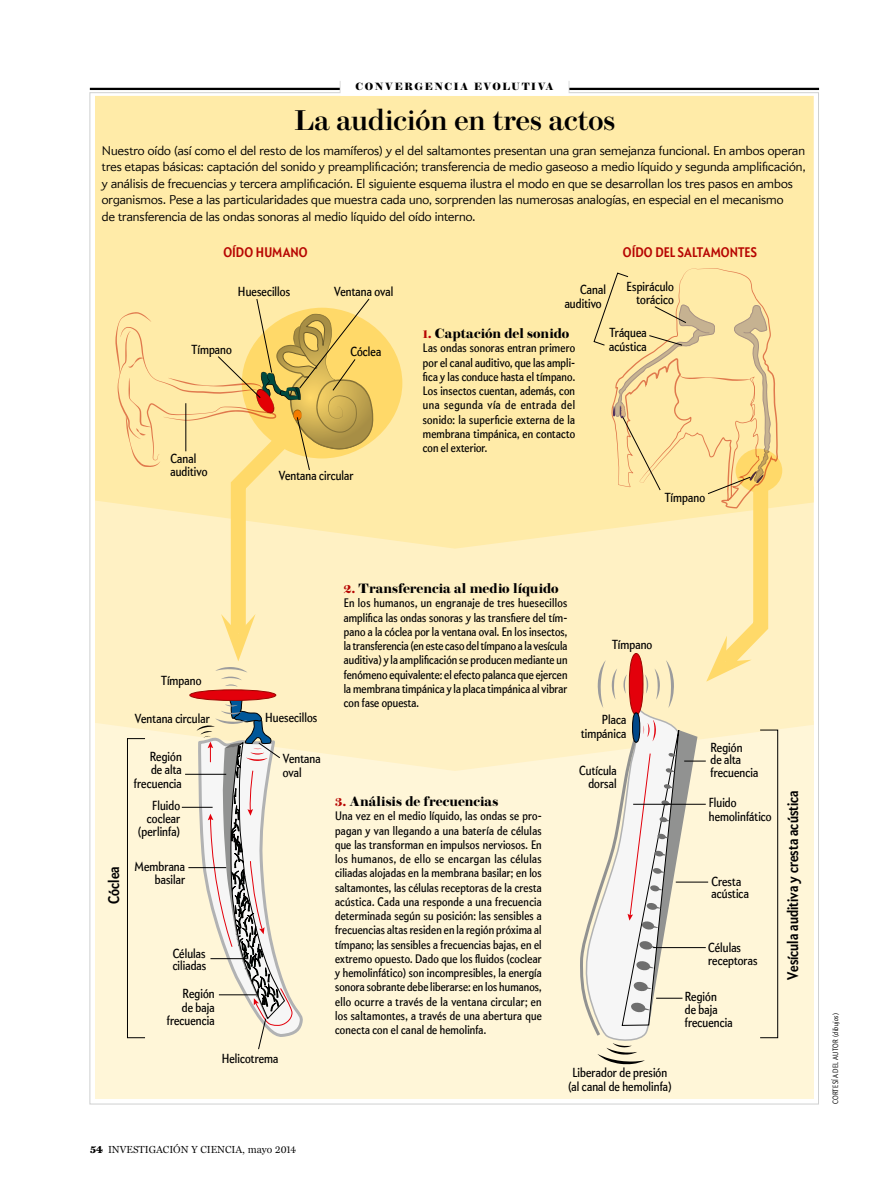
<style>
.page{position:relative;width:893px;height:1191px;background:#fff}
.page>*{position:absolute;margin:0;border:0;box-sizing:border-box;transform-origin:0 0}
.t1{font:500 28.5px "Brunel Deck";color:#000}
.t2{font:700 15px "Apres Condensed";letter-spacing:.005em;color:#000}
.t3{font:700 13.5px "Brunel Deck";letter-spacing:-.005em;color:#000}
.t4{font:700 13.5px "Apres Condensed";letter-spacing:.005em;color:#b70502}
.t5{font:12.75px/13.5px "Apres Condensed";letter-spacing:.01em;color:#000}
.t6{font:300 12.3px/16.5px "Apres";letter-spacing:.005em;color:#000}
.t7{font:12px/14.2px "Apres Condensed";letter-spacing:.015em;color:#000;text-align:justify}
.t8{font:10.5px "Miller Daily One";color:#000}
.t9{font:700 10.5px "Brunel Deck";letter-spacing:.155em;color:#000}
.t10{font:300 7.5px "Apres Condensed";letter-spacing:.04em;color:#000}
.s1{color:#b70502}
.s2{font-weight:700}
.s3{font-style:italic}
</style>
<div class="page">
<div style="left:95px;top:721px;width:719px;height:378px;background:#fff6d8"></div>
<svg style="left:95px;top:548px;width:719px;height:223px;background:#fef1c6"></svg>
<div style="left:95px;top:96px;width:719px;height:452px;background:#ffeba8"></div>
<div style="left:736px;top:449px;width:46px;height:43px;background:#ffd969;border-radius:50%"></div>
<div style="left:242px;top:308px;width:160px;height:150px;background:#ffd969;border-radius:50%"></div>
<hr style="left:90px;top:88px;width:729px;height:2px;background:#000">
<div style="left:340px;top:79px;width:229px;height:17px;background:#fff"></div>
<svg style="left:190px;top:690px;width:86px;height:10px"></svg>
<div style="left:189px;top:689px;width:87px;height:12px;border:1px solid #9b0600;border-radius:50%"></div>
<div style="left:127px;top:738px;width:18px;height:300px;border:1px solid #000"></div>
<svg style="left:215px;top:667px;width:33px;height:20px"></svg>
<hr style="left:185px;top:774px;width:41px;height:1px;background:#000">
<hr style="left:182px;top:807px;width:31px;height:1px;background:#000">
<hr style="left:188px;top:867px;width:38px;height:1px;background:#000">
<svg style="left:196px;top:694px;width:107px;height:356px"></svg>
<svg style="left:115px;top:298px;width:258px;height:363px;background:#f7e1a0"></svg>
<svg style="left:578px;top:268px;width:200px;height:796px"></svg>
<p class="t9" style="left:356px;top:80px;width:200px">convergencia evolutiva</p>
<h1 class="t1" style="left:294px;top:104px;width:322px">La audición en tres actos</h1>
<p class="t6" style="left:102px;top:142px;width:705px">Nuestro oído (así como el del resto de los mamíferos) y el del saltamontes presentan una gran semejanza funcional. En ambos operan tres etapas básicas: captación del sonido y preamplificación; transferencia de medio gaseoso a medio líquido y segunda amplificación, y análisis de frecuencias y tercera amplificación. El siguiente esquema ilustra el modo en que se desarrollan los tres pasos en ambos organismos. Pese a las particularidades que muestra cada uno, sorprenden las numerosas analogías, en especial en el mecanismo<br>de transferencia de las ondas sonoras al medio líquido del oído interno.</p>
<p class="t4" style="left:223px;top:243px;width:86px">OÍDO HUMANO</p>
<p class="t4" style="left:623px;top:243px;width:136px">OÍDO DEL SALTAMONTES</p>
<p class="t5" style="left:238px;top:284px;width:54px">Huesecillos</p>
<p class="t5" style="left:334px;top:284px;width:61px">Ventana oval</p>
<p class="t5" style="left:192px;top:342px;width:42px">Tímpano</p>
<p class="t5" style="left:170px;top:451px;width:38px">Canal auditivo</p>
<p class="t5" style="left:350px;top:345px;width:32px">Cóclea</p>
<p class="t5" style="left:279px;top:469px;width:76px">Ventana circular</p>
<p class="t5" style="left:627px;top:279px;width:49px;text-align:right">Espiráculo torácico</p>
<p class="t5" style="left:609px;top:326px;width:39px">Tráquea acústica</p>
<p class="t5" style="left:565px;top:283px;width:43px;text-indent:15px">Canal auditivo</p>
<p class="t3" style="left:423px;top:326px;width:148px"><span class="s1">1.</span> Captación del sonido</p>
<p class="t7" style="left:423px;top:341px;width:154px">Las ondas sonoras entran primero por el canal auditivo, que las ampli&shy;fica y las conduce hasta el tímpano.<br>Los insectos cuentan, además, con una segunda vía de entrada del sonido: la superficie externa de la membrana timpánica, en contacto con el exterior.</p>
<p class="t5" style="left:665px;top:491px;width:42px">Tímpano</p>
<p class="t2" style="left:105px;top:903px;width:39px;rotate:-90deg">Cóclea</p>
<p class="t5" style="left:161px;top:673px;width:42px">Tímpano</p>
<p class="t3" style="left:344px;top:581px;width:216px"><span class="s1">2.</span> Transferencia al medio líquido</p>
<p class="t7" style="left:344px;top:596px;width:225px">En los humanos, un engranaje de tres huesecillos amplifica las ondas sonoras y las transfiere del tím&shy;pano a la cóclea por la ventana oval. En los insectos, la transferencia (en este caso del tímpano a la vesícula auditiva) y la amplificación se producen mediante un fenómeno equivalente: el efecto palanca que ejercen la membrana timpánica y la placa timpánica al vibrar con fase opuesta.</p>
<p class="t5" style="left:612px;top:637px;width:42px">Tímpano</p>
<p class="t5" style="left:135px;top:711px;width:76px">Ventana circular</p>
<p class="t5" style="left:134px;top:749px;width:49px;text-align:right">Región<br>de alta frecuencia</p>
<p class="t5" style="left:265px;top:710px;width:54px">Huesecillos</p>
<p class="t5" style="left:581px;top:713px;width:47px;text-align:right">Placa timpánica</p>
<p class="t5" style="left:283px;top:752px;width:39px">Ventana oval</p>
<p class="t5" style="left:579px;top:763px;width:39px;text-align:right">Cutícula dorsal</p>
<p class="t5" style="left:710px;top:740px;width:49px;line-height:12.8px">Región<br>de alta frecuencia</p>
<p class="t5" style="left:138px;top:799px;width:44px;line-height:12.8px;text-align:right">Fluido coclear (perlinfa)</p>
<p class="t5" style="left:135px;top:859px;width:52px;text-align:right">Membrana basilar</p>
<p class="t5" style="left:173px;top:946px;width:35px;line-height:12.8px">Células ciliadas</p>
<p class="t5" style="left:167px;top:986px;width:49px;text-align:right">Región<br>de baja frecuencia</p>
<p class="t3" style="left:335px;top:793px;width:165px"><span class="s1">3.</span> Análisis de frecuencias</p>
<p class="t7" style="left:335px;top:809px;width:208px">Una vez en el medio líquido, las ondas se pro&shy;pagan y van llegando a una batería de células que las transforman en impulsos nerviosos. En los humanos, de ello se encargan las células ciliadas alojadas en la membrana basilar; en los saltamontes, las células receptoras de la cresta acústica. Cada una responde a una frecuencia determinada según su posición: las sensibles a frecuencias altas residen en la región próxima al tímpano; las sensibles a frecuencias bajas, en el extremo opuesto. Dado que los fluidos (coclear y hemolinfático) son incompresibles, la energía sonora sobrante debe liberarse: en los humanos, ello ocurre a través de la ventana circular; en los saltamontes, a través de una abertura que conecta con el canal de hemolinfa.</p>
<p class="t5" style="left:709px;top:795px;width:64px">Fluido hemolinfático</p>
<p class="t5" style="left:711px;top:874px;width:39px;line-height:12.8px">Cresta acústica</p>
<p class="t5" style="left:708px;top:941px;width:51px;line-height:12.8px">Células receptoras</p>
<p class="t5" style="left:685px;top:990px;width:49px;line-height:12.8px">Región<br>de baja frecuencia</p>
<p class="t5" style="left:222px;top:1051px;width:58px">Helicotrema</p>
<p class="t5" style="left:568px;top:1065px;width:105px;text-align:center">Liberador de presión (al canal de hemolinfa)</p>
<p class="t2" style="left:783px;top:979px;width:191px;rotate:-90deg">Vesícula auditiva y cresta acústica</p>
<p class="t8" style="left:90px;top:1144px;width:208px"><span class="s2">54</span> INVESTIGACIÓN Y CIENCIA, mayo 2014</p>
<p class="t10" style="left:831px;top:1104px;width:93px;rotate:-90deg">cortesía del autor (<span class="s3">dibujos</span>)</p>
</div>
